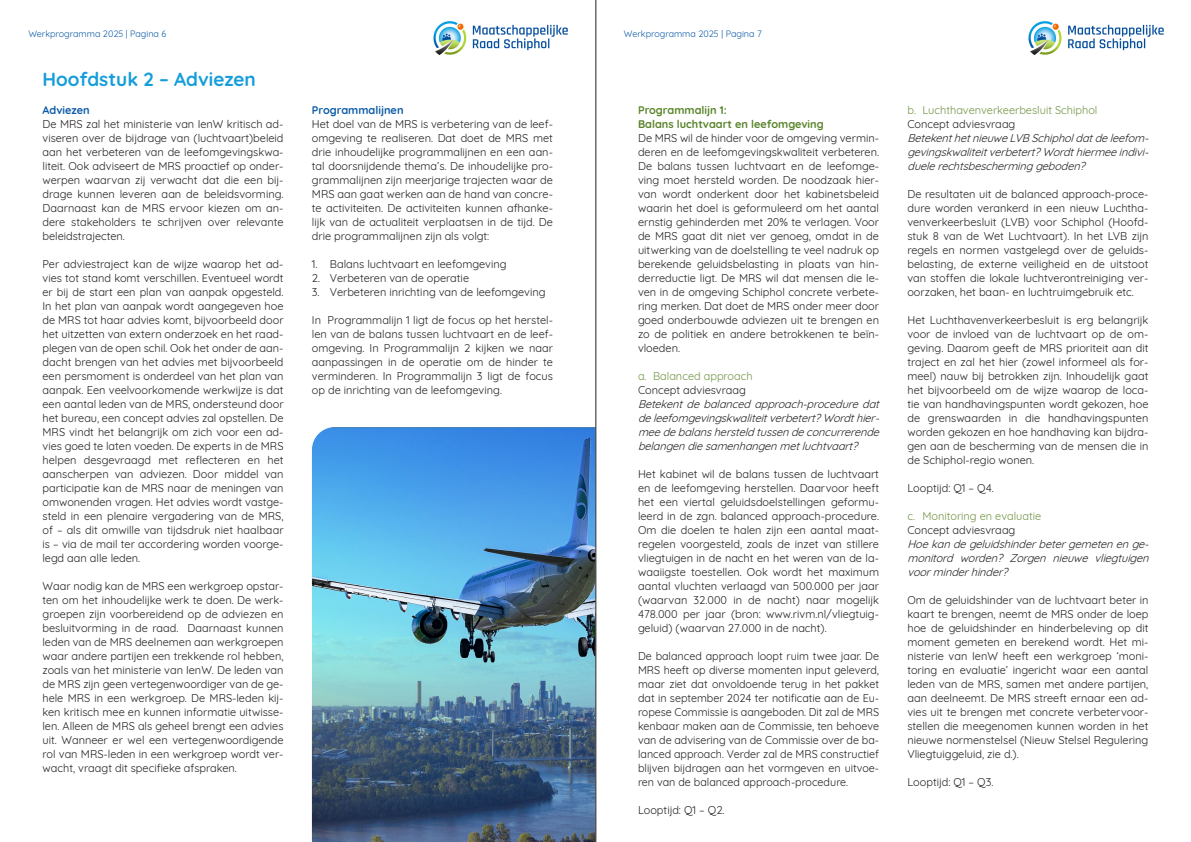
<style>
.page{position:relative;width:1191px;height:842px;background:#fff}
.page>*{position:absolute;margin:0;border:0;box-sizing:border-box;transform-origin:0 0}
.t1{font:700 19px "Quicksand";color:#159eda}
.t2{font:11px/14px "Quicksand";color:#231f20;text-align:justify}
.Alineastijl_cursief{font:italic 11px/14px "Quicksand";color:#231f20;text-align:justify}
.t3{font:11px "Quicksand";color:#719444}
.t4{font:700 11px/14px "Quicksand";color:#588329}
.t5{font:700 11px "Quicksand";color:#0c5aa7}
.t6{font:9px "Quicksand";color:#0c5aa7}
</style>
<div class="page">
<img style="left:433px;top:21px;width:135px;height:34px">
<img style="left:1028px;top:21px;width:136px;height:34px">
<img style="left:312px;top:427px;width:283px;height:415px">
<hr style="left:595px;top:0;width:1px;height:842px;background:#231f20">
<p class="t6" style="left:28px;top:27px;width:139px">Werkprogramma 2025 | Pagina 6</p>
<p class="t6" style="left:624px;top:27px;width:139px">Werkprogramma 2025 | Pagina 7</p>
<p class="t1" style="left:43px;top:63px;width:215px">Hoofdstuk 2 – Adviezen</p>
<p class="t5" style="left:43px;top:101px;width:49px">Adviezen</p>
<p class="t2" style="left:43px;top:116px;width:242px">De MRS zal het ministerie van IenW kritisch ad&shy;viseren over de bijdrage van (luchtvaart)beleid aan het verbeteren van de leefomgevingskwa&shy;liteit. Ook adviseert de MRS proactief op onder&shy;werpen waarvan zij verwacht dat die een bij&shy;drage kunnen leveren aan de beleidsvorming.<br>Daarnaast kan de MRS ervoor kiezen om an&shy;dere stakeholders te schrijven over relevante beleidstrajecten.</p>
<p class="t2" style="left:43px;top:256px;width:242px">Per adviestraject kan de wijze waarop het ad&shy;vies tot stand komt verschillen. Eventueel wordt er bij de start een plan van aanpak opgesteld.<br>In het plan van aanpak wordt aangegeven hoe de MRS tot haar advies komt, bijvoorbeeld door het uitzetten van extern onderzoek en het raad&shy;plegen van de open schil. Ook het onder de aan&shy;dacht brengen van het advies met bijvoorbeeld een persmoment is onderdeel van het plan van aanpak. Een veelvoorkomende werkwijze is dat een aantal leden van de MRS, ondersteund door het bureau, een concept advies zal opstellen. De MRS vindt het belangrijk om zich voor een ad&shy;vies goed te laten voeden. De experts in de MRS helpen desgevraagd met reflecteren en het aanscherpen van adviezen. Door middel van participatie kan de MRS naar de meningen van omwonenden vragen. Het advies wordt vastge&shy;steld in een plenaire vergadering van de MRS, of – als dit omwille van tijdsdruk niet haalbaar is – via de mail ter accordering worden voorge&shy;legd aan alle leden.</p>
<p class="t2" style="left:43px;top:578px;width:242px">Waar nodig kan de MRS een werkgroep opstar&shy;ten om het inhoudelijke werk te doen. De werk&shy;groepen zijn voorbereidend op de adviezen en besluitvorming in de raad. Daarnaast kunnen leden van de MRS deelnemen aan werkgroepen waar andere partijen een trekkende rol hebben, zoals van het ministerie van IenW. De leden van de MRS zijn geen vertegenwoordiger van de ge&shy;hele MRS in een werkgroep. De MRS-leden kij&shy;ken kritisch mee en kunnen informatie uitwisse&shy;len. Alleen de MRS als geheel brengt een advies uit. Wanneer er wel een vertegenwoordigende rol van MRS-leden in een werkgroep wordt ver&shy;wacht, vraagt dit specifieke afspraken.</p>
<p class="t5" style="left:312px;top:101px;width:93px">Programmalijnen</p>
<p class="t2" style="left:312px;top:116px;width:242px">Het doel van de MRS is verbetering van de leef&shy;omgeving te realiseren. Dat doet de MRS met drie inhoudelijke programmalijnen en een aan&shy;tal doorsnijdende thema’s. De inhoudelijke pro&shy;grammalijnen zijn meerjarige trajecten waar de MRS aan gaat werken aan de hand van concre&shy;te activiteiten. De activiteiten kunnen afhanke&shy;lijk van de actualiteit verplaatsen in de tijd. De drie programmalijnen zijn als volgt:</p>
<p class="t2" style="left:312px;top:256px;width:196px">1. Balans luchtvaart en leefomgeving</p>
<p class="t2" style="left:312px;top:270px;width:159px">2. Verbeteren van de operatie</p>
<p class="t2" style="left:312px;top:284px;width:235px">3. Verbeteren inrichting van de leefomgeving</p>
<p class="t2" style="left:312px;top:312px;width:242px">In Programmalijn 1 ligt de focus op het herstel&shy;len van de balans tussen luchtvaart en de leef&shy;omgeving. In Programmalijn 2 kijken we naar aanpassingen in de operatie om de hinder te verminderen. In Programmalijn 3 ligt de focus op de inrichting van de leefomgeving.</p>
<p class="t4" style="left:638px;top:102px;width:187px">Programmalijn 1:<br>Balans luchtvaart en leefomgeving</p>
<p class="t2" style="left:638px;top:130px;width:242px">De MRS wil de hinder voor de omgeving vermin&shy;deren en de leefomgevingskwaliteit verbeteren.<br>De balans tussen luchtvaart en de leefomge&shy;ving moet hersteld worden. De noodzaak hier&shy;van wordt onderkent door het kabinetsbeleid waarin het doel is geformuleerd om het aantal ernstig gehinderden met 20% te verlagen. Voor de MRS gaat dit niet ver genoeg, omdat in de uitwerking van de doelstelling te veel nadruk op berekende geluidsbelasting in plaats van hin&shy;derreductie ligt. De MRS wil dat mensen die le&shy;ven in de omgeving Schiphol concrete verbete&shy;ring merken. Dat doet de MRS onder meer door goed onderbouwde adviezen uit te brengen en zo de politiek en andere betrokkenen te beïn&shy;vloeden.</p>
<p class="t3" style="left:638px;top:367px;width:116px">a. Balanced approach</p>
<p class="t2" style="left:638px;top:382px;width:109px">Concept adviesvraag</p>
<p class="Alineastijl_cursief" style="left:638px;top:396px;width:246px">Betekentdebalancedapproach-proceduredat deleefomgevingskwaliteitverbetert?Wordthier&shy;meedebalanshersteldtussendeconcurrerende belangendiesamenhangenmetluchtvaart?</p>
<p class="t2" style="left:638px;top:466px;width:242px">Het kabinet wil de balans tussen de luchtvaart en de leefomgeving herstellen. Daarvoor heeft het een viertal geluidsdoelstellingen geformu&shy;leerd in de zgn. balanced approach-procedure.<br>Om die doelen te halen zijn een aantal maat&shy;regelen voorgesteld, zoals de inzet van stillere vliegtuigen in de nacht en het weren van de la&shy;waaiigste toestellen. Ook wordt het maximum aantal vluchten verlaagd van 500.000 per jaar (waarvan 32.000 in de nacht) naar mogelijk 478.000 per jaar (bron: www.rivm.nl/vliegtuig&shy;geluid) (waarvan 27.000 in de nacht).</p>
<p class="t2" style="left:638px;top:648px;width:242px">De balanced approach loopt ruim twee jaar. De MRS heeft op diverse momenten input geleverd, maar ziet dat onvoldoende terug in het pakket dat in september 2024 ter notificatie aan de Eu&shy;ropese Commissie is aangeboden. Dit zal de MRS kenbaar maken aan de Commissie, ten behoeve van de advisering van de Commissie over de ba&shy;lanced approach. Verder zal de MRS constructief blijven bijdragen aan het vormgeven en uitvoe&shy;ren van de balanced approach-procedure.</p>
<p class="t2" style="left:638px;top:802px;width:88px">Looptijd: Q1 – Q2.</p>
<p class="t3" style="left:907px;top:101px;width:191px">b. Luchthavenverkeerbesluit Schiphol</p>
<p class="t2" style="left:907px;top:116px;width:109px">Concept adviesvraag</p>
<p class="Alineastijl_cursief" style="left:907px;top:130px;width:246px">BetekenthetnieuweLVBSchipholdatdeleefom&shy;gevingskwaliteitverbetert?Wordthiermeeindivi&shy;duelerechtsbescherminggeboden?</p>
<p class="t2" style="left:907px;top:186px;width:242px">De resultaten uit de balanced approach-proce&shy;dure worden verankerd in een nieuw Luchtha&shy;venverkeerbesluit (LVB) voor Schiphol (Hoofd&shy;stuk 8 van de Wet Luchtvaart). In het LVB zijn regels en normen vastgelegd over de geluids&shy;belasting, de externe veiligheid en de uitstoot van stoffen die lokale luchtverontreiniging ver&shy;oorzaken, het baan- en luchtruimgebruik etc.</p>
<p class="t2" style="left:907px;top:312px;width:242px">Het Luchthavenverkeerbesluit is erg belangrijk voor de invloed van de luchtvaart op de om&shy;geving. Daarom geeft de MRS prioriteit aan dit traject en zal het hier (zowel informeel als for&shy;meel) nauw bij betrokken zijn. Inhoudelijk gaat het bijvoorbeeld om de wijze waarop de loca&shy;tie van handhavingspunten wordt gekozen, hoe de grenswaarden in die handhavingspunten worden gekozen en hoe handhaving kan bijdra&shy;gen aan de bescherming van de mensen die in de Schiphol-regio wonen.</p>
<p class="t2" style="left:907px;top:480px;width:88px">Looptijd: Q1 – Q4.</p>
<p class="t3" style="left:907px;top:507px;width:135px">c. Monitoring en evaluatie</p>
<p class="t2" style="left:907px;top:522px;width:109px">Concept adviesvraag</p>
<p class="Alineastijl_cursief" style="left:907px;top:536px;width:246px">Hoekandegeluidshinderbetergemetenenge&shy;monitord worden? Zorgen nieuwe vliegtuigen voorminderhinder?</p>
<p class="t2" style="left:907px;top:592px;width:242px">Om de geluidshinder van de luchtvaart beter in kaart te brengen, neemt de MRS onder de loep hoe de geluidshinder en hinderbeleving op dit moment gemeten en berekend wordt. Het mi&shy;nisterie van IenW heeft een werkgroep ‘moni&shy;toring en evaluatie’ ingericht waar een aantal leden van de MRS, samen met andere partijen, aan deelneemt. De MRS streeft ernaar een ad&shy;vies uit te brengen met concrete verbetervoor&shy;stellen die meegenomen kunnen worden in het nieuwe normenstelsel (Nieuw Stelsel Regulering Vliegtuiggeluid, zie d.).</p>
<p class="t2" style="left:907px;top:774px;width:88px">Looptijd: Q1 – Q3.</p>
</div>
